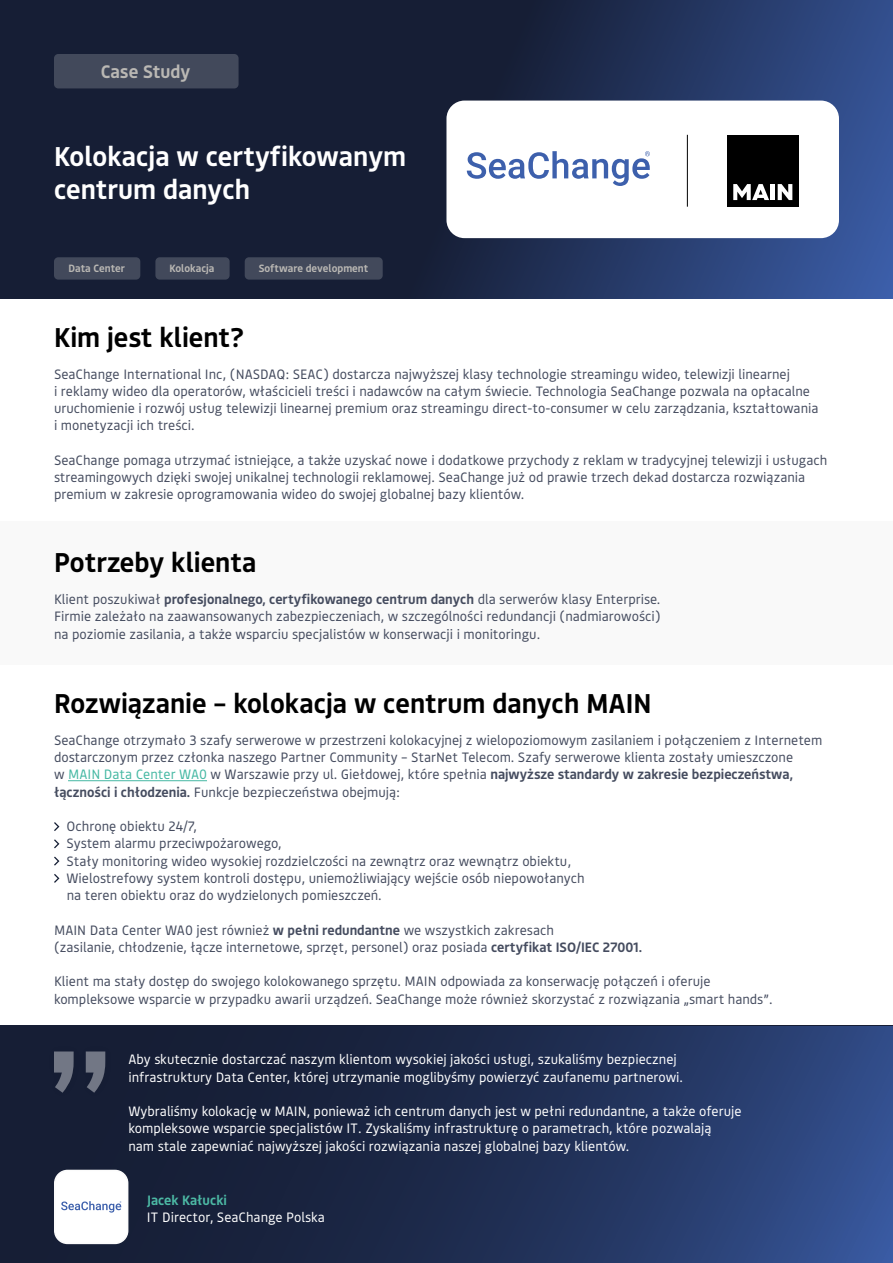
<style>
.page{position:relative;width:893px;height:1263px;background:#fff}
.page>*{position:absolute;margin:0;border:0;box-sizing:border-box;transform-origin:0 0}
.t1{font:600 27px "Bould";color:#000}
.t2{font:600 27px/33px "Bould";color:#fff}
.t3{font:600 18px "Bould";color:#bab8b4}
.t4{font:13.5px/17.2px "Bould";color:#454c5f}
.t5{font:13.5px/17.2px "Bould";color:#fff}
.t6{font:600 13.5px "Bould";color:#4cb8a4}
.t7{font:600 10.5px "Bould";color:#bab8b4}
.s1{font-weight:600}
.s2{color:#45b8a3}
</style>
<div class="page">
<svg style="left:0;top:1026px;width:893px;height:237px;background:#1f2f54"></svg>
<div style="left:0;top:522px;width:893px;height:143px;background:#f9f9f9"></div>
<svg style="left:0;top:0;width:893px;height:299px;background:#1d2b4c"></svg>
<div style="left:54px;top:54px;width:185px;height:34px;background:#42495b;border-radius:4px"></div>
<hr style="left:68px;top:780px;width:139px;height:1px;background:#45b8a3">
<svg style="left:54px;top:822px;width:5px;height:9px"></svg>
<svg style="left:54px;top:839px;width:5px;height:9px"></svg>
<svg style="left:54px;top:856px;width:5px;height:10px"></svg>
<svg style="left:54px;top:874px;width:5px;height:9px"></svg>
<div style="left:446px;top:101px;width:393px;height:137px;background:#fff;border-radius:18px"></div>
<div style="left:727px;top:135px;width:72px;height:71px;background:#000"></div>
<svg style="left:733px;top:184px;width:36px;height:16px"></svg>
<hr style="left:771px;top:184px;width:4px;height:16px;background:#fff">
<svg style="left:778px;top:184px;width:14px;height:16px"></svg>
<hr style="left:687px;top:135px;width:1px;height:72px;background:#000">
<svg style="left:467px;top:151px;width:183px;height:35px"></svg>
<div style="left:54px;top:257px;width:86px;height:23px;background:#42495b;border-radius:4px"></div>
<div style="left:155px;top:257px;width:75px;height:23px;background:#42495b;border-radius:4px"></div>
<div style="left:245px;top:257px;width:138px;height:23px;background:#42495b;border-radius:4px"></div>
<div style="left:46px;top:1043px;width:68px;height:57px;background:#161e35"></div>
<svg style="left:54px;top:1051px;width:51px;height:42px"></svg>
<div style="left:55px;top:1170px;width:73px;height:73px;background:#fff;border-radius:13px"></div>
<div style="left:54px;top:1170px;width:74px;height:74px;border:2px solid #fbfbfb;border-radius:13px"></div>
<svg style="left:61px;top:1201px;width:60px;height:11px"></svg>
<h2 class="t3" style="left:101px;top:59px;width:91px">Case Study</h2>
<h1 class="t2" style="left:54px;top:138px;width:354px">Kolokacja w certyfikowanym centrum danych</h1>
<p class="t7" style="left:69px;top:261px;width:58px">Data Center</p>
<p class="t7" style="left:169px;top:261px;width:46px">Kolokacja</p>
<p class="t7" style="left:259px;top:261px;width:111px">Software development</p>
<h1 class="t1" style="left:54px;top:318px;width:192px">Kim jest klient?</h1>
<p class="t4" style="left:54px;top:365px;width:766px">SeaChange International Inc, (NASDAQ: SEAC) dostarcza najwyższej klasy technologie streamingu wideo, telewizji linearnej<br>i reklamy wideo dla operatorów, właścicieli treści i nadawców na całym świecie. Technologia SeaChange pozwala na opłacalne uruchomienie i rozwój usług telewizji linearnej premium oraz streamingu direct-to-consumer w celu zarządzania, kształtowania i monetyzacji ich treści.</p>
<p class="t4" style="left:54px;top:451px;width:775px">SeaChange pomaga utrzymać istniejące, a także uzyskać nowe i dodatkowe przychody z reklam w tradycyjnej telewizji i usługach streamingowych dzięki swojej unikalnej technologii reklamowej. SeaChange już od prawie trzech dekad dostarcza rozwiązania premium w zakresie oprogramowania wideo do swojej globalnej bazy klientów.</p>
<h1 class="t1" style="left:54px;top:543px;width:204px">Potrzeby klienta</h1>
<p class="t4" style="left:54px;top:590px;width:608px;text-align:justify">Klient poszukiwał <span class="s1">profesjonalnego, certyfikowanego centrum danych</span> dla serwerów klasy Enterprise.<br>Firmie zależało na zaawansowanych zabezpieczeniach, w szczególności redundancji (nadmiarowości) na poziomie zasilania, a także wsparciu specjalistów w konserwacji i monitoringu.</p>
<h1 class="t1" style="left:54px;top:684px;width:599px">Rozwiązanie – kolokacja w centrum danych MAIN</h1>
<p class="t4" style="left:54px;top:731px;width:770px">SeaChange otrzymało 3 szafy serwerowe w przestrzeni kolokacyjnej z wielopoziomowym zasilaniem i połączeniem z Internetem dostarczonym przez członka naszego Partner Community – StarNet Telecom. Szafy serwerowe klienta zostały umieszczone<br>w <span class="s2">MAIN Data Center WA0</span> w Warszawie przy ul. Giełdowej, które spełnia <span class="s1">najwyższe standardy w zakresie bezpieczeństwa, łączności i chłodzenia.</span> Funkcje bezpieczeństwa obejmują:</p>
<p class="t4" style="left:67px;top:817px;width:520px">Ochronę obiektu 24/7,<br>System alarmu przeciwpożarowego,<br>Stały monitoring wideo wysokiej rozdzielczości na zewnątrz oraz wewnątrz obiektu, Wielostrefowy system kontroli dostępu, uniemożliwiający wejście osób niepowołanych na teren obiektu oraz do wydzielonych pomieszczeń.</p>
<p class="t4" style="left:54px;top:920px;width:590px">MAIN Data Center WA0 jest również <span class="s1">w pełni redundantne</span> we wszystkich zakresach<br>(zasilanie, chłodzenie, łącze internetowe, sprzęt, personel) oraz posiada <span class="s1">certyfikat ISO/IEC 27001.</span></p>
<p class="t4" style="left:54px;top:972px;width:720px">Klient ma stały dostęp do swojego kolokowanego sprzętu. MAIN odpowiada za konserwację połączeń i oferuje kompleksowe wsparcie w przypadku awarii urządzeń. SeaChange może również skorzystać z rozwiązania „smart hands”.</p>
<p class="t5" style="left:128px;top:1050px;width:556px">Aby skutecznie dostarczać naszym klientom wysokiej jakości usługi, szukaliśmy bezpiecznej infrastruktury Data Center, której utrzymanie moglibyśmy powierzyć zaufanemu partnerowi.</p>
<p class="t5" style="left:128px;top:1102px;width:615px">Wybraliśmy kolokację w MAIN, ponieważ ich centrum danych jest w pełni redundantne, a także oferuje kompleksowe wsparcie specjalistów IT. Zyskaliśmy infrastrukturę o parametrach, które pozwalają<br>nam stale zapewniać najwyższej jakości rozwiązania naszej globalnej bazy klientów.</p>
<p class="t6" style="left:147px;top:1190px;width:82px">Jacek Kałucki</p>
<p class="t5" style="left:147px;top:1208px;width:180px">IT Director, SeaChange Polska</p>
</div>
